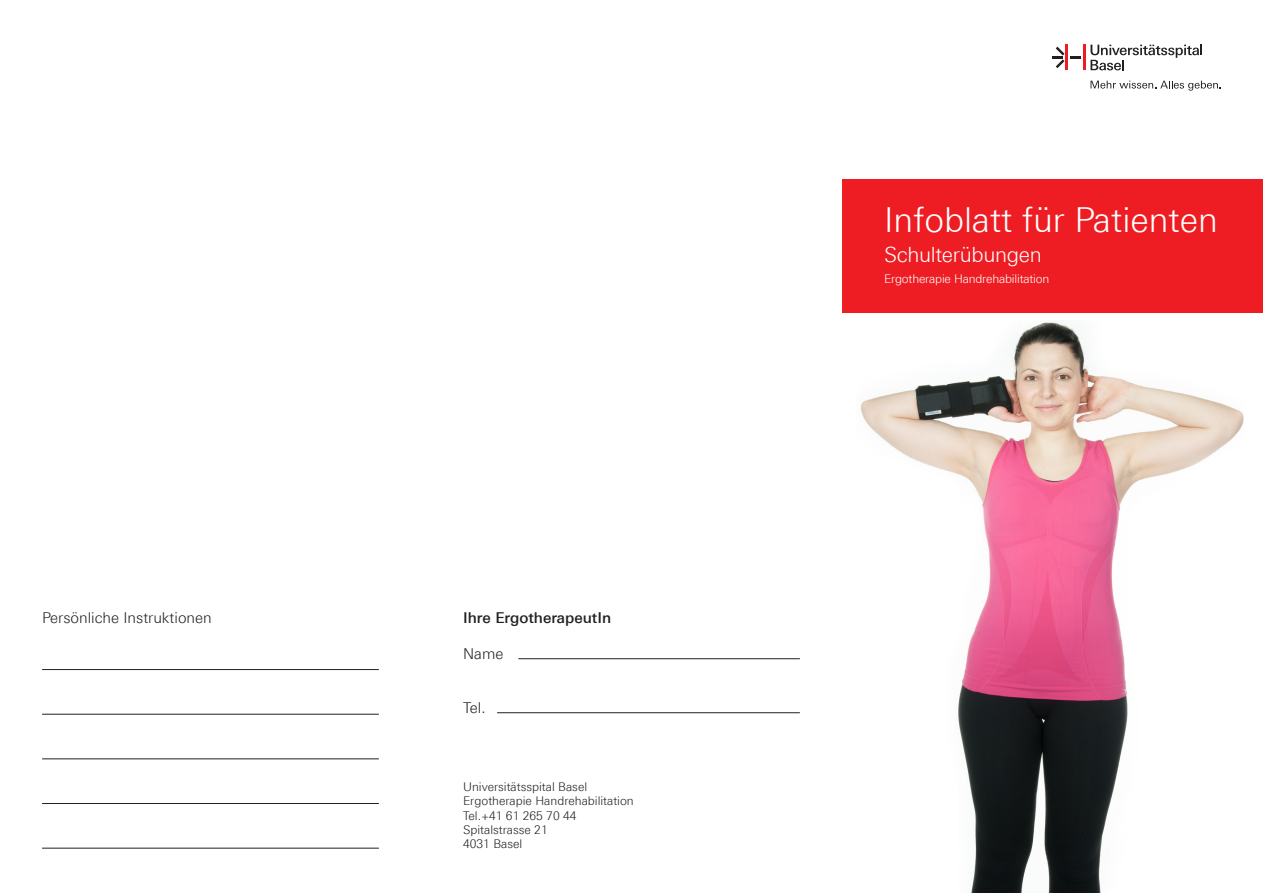
<style>
.page{position:relative;width:1263px;height:893px;background:#fff}
.page>*{position:absolute;margin:0;border:0;box-sizing:border-box;transform-origin:0 0}
.t1{font:300 34.5px "LT Univers Basic";color:#fff}
.t2{font:300 21px "LT Univers Basic";letter-spacing:-.015em;color:#fff}
.t3{font:300 15px "LT Univers Basic";color:#231f20}
.t4{font:500 15px "LT Univers Basic";color:#231f20}
.t5{font:300 12px/14.4px "LT Univers Basic";color:#231f20}
.t6{font:300 12px "LT Univers Basic";letter-spacing:-.015em;color:#fff}
</style>
<div class="page">
<div style="left:842px;top:179px;width:421px;height:134px;background:#ee1d23"></div>
<hr style="left:1065px;top:45px;width:3px;height:25px;background:#ee1d23">
<hr style="left:1083px;top:45px;width:3px;height:25px;background:#ee1d23">
<svg style="left:1070px;top:56px;width:10px;height:3px"></svg>
<svg style="left:1052px;top:47px;width:12px;height:21px"></svg>
<svg style="left:1090px;top:45px;width:112px;height:25px"></svg>
<svg style="left:1090px;top:81px;width:131px;height:10px"></svg>
<hr style="left:518px;top:658px;width:282px;height:1px;background:#231f20">
<hr style="left:497px;top:712px;width:303px;height:1px;background:#231f20">
<hr style="left:42px;top:669px;width:337px;height:1px;background:#231f20">
<hr style="left:42px;top:714px;width:337px;height:1px;background:#231f20">
<hr style="left:42px;top:803px;width:337px;height:1px;background:#231f20">
<hr style="left:42px;top:848px;width:337px;height:1px;background:#231f20">
<hr style="left:42px;top:759px;width:337px;height:1px;background:#231f20">
<img style="left:861px;top:322px;width:383px;height:571px">
<p class="t3" style="left:42px;top:608px;width:171px">Persönliche Instruktionen</p>
<p class="t4" style="left:463px;top:608px;width:150px">Ihre ErgotherapeutIn</p>
<p class="t3" style="left:463px;top:644px;width:42px">Name</p>
<p class="t3" style="left:463px;top:698px;width:24px">Tel.</p>
<p class="t5" style="left:463px;top:779px;width:172px">Universitätsspital Basel<br>Ergotherapie Handrehabilitation<br>Tel.+41 61 265 70 44</p>
<p class="t5" style="left:463px;top:822px;width:86px">Spitalstrasse 21</p>
<p class="t5" style="left:463px;top:837px;width:61px">4031 Basel</p>
<p class="t1" style="left:884px;top:199px;width:335px">Infoblatt für Patienten</p>
<p class="t2" style="left:884px;top:242px;width:159px">Schulterübungen</p>
<p class="t6" style="left:884px;top:272px;width:167px">Ergotherapie Handrehabilitation</p>
</div>
